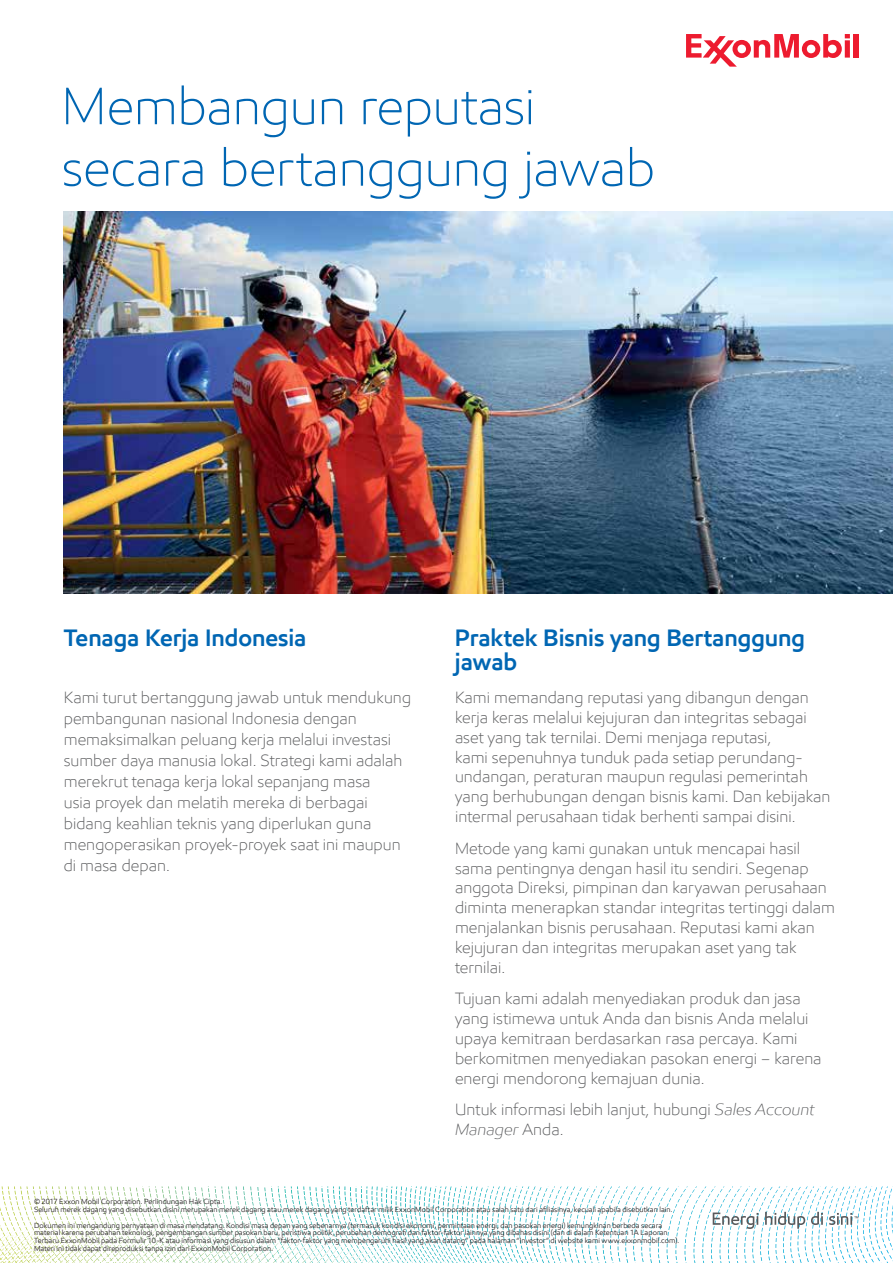
<style>
.page{position:relative;width:893px;height:1263px;background:#fff}
.page>*{position:absolute;margin:0;border:0;box-sizing:border-box;transform-origin:0 0}
.t1{font:300 52.5px/61.5px "E Mprint";color:#0066b3}
.t2{font:600 24px/24px "E Mprint";color:#0066b3}
.t3{font:300 16.5px/19.8px "E Mprint";letter-spacing:.005em;color:#58595b}
.t4{font:7.5px/7.8px "E Mprint";letter-spacing:.005em;color:#231f20}
.s1{font-style:italic}
</style>
<div class="page">
<img style="left:63px;top:211px;width:830px;height:383px">
<svg style="left:704px;top:1186px;width:189px;height:3px"></svg>
<div style="left:30px;top:1194px;width:653px;height:62px;background:#fff;opacity:.75"></div>
<svg style="left:713px;top:1212px;width:45px;height:17px"></svg>
<svg style="left:765px;top:1212px;width:40px;height:17px"></svg>
<svg style="left:811px;top:1212px;width:12px;height:13px"></svg>
<svg style="left:829px;top:1213px;width:29px;height:12px"></svg>
<div style="left:854px;top:34px;width:5px;height:24px;background:#ed1b2f"></div>
<svg style="left:686px;top:34px;width:164px;height:33px"></svg>
<h1 class="t1" style="left:62px;top:75px;width:595px">Membangun reputasi secara bertanggung jawab</h1>
<h2 class="t2" style="left:64px;top:626px;width:244px">Tenaga Kerja Indonesia</h2>
<h2 class="t2" style="left:455px;top:626px;width:351px">Praktek Bisnis yang Bertanggung jawab</h2>
<p class="t3" style="left:64px;top:687px;width:349px;line-height:21px">Kami turut bertanggung jawab untuk mendukung pembangunan nasional Indonesia dengan memaksimalkan peluang kerja melalui investasi sumber daya manusia lokal. Strategi kami adalah merekrut tenaga kerja lokal sepanjang masa<br>usia proyek dan melatih mereka di berbagai bidang keahlian teknis yang diperlukan guna mengoperasikan proyek-proyek saat ini maupun di masa depan.</p>
<p class="t3" style="left:455px;top:687px;width:377px">Kami memandang reputasi yang dibangun dengan kerja keras melalui kejujuran dan integritas sebagai aset yang tak ternilai. Demi menjaga reputasi,<br>kami sepenuhnya tunduk pada setiap perundang&shy;undangan, peraturan maupun regulasi pemerintah yang berhubungan dengan bisnis kami. Dan kebijakan intermal perusahaan tidak berhenti sampai disini.</p>
<p class="t3" style="left:455px;top:838px;width:381px">Metode yang kami gunakan untuk mencapai hasil sama pentingnya dengan hasil itu sendiri. Segenap anggota Direksi, pimpinan dan karyawan perusahaan diminta menerapkan standar integritas tertinggi dalam menjalankan bisnis perusahaan. Reputasi kami akan kejujuran dan integritas merupakan aset yang tak ternilai.</p>
<p class="t3" style="left:455px;top:989px;width:368px">Tujuan kami adalah menyediakan produk dan jasa yang istimewa untuk Anda dan bisnis Anda melalui upaya kemitraan berdasarkan rasa percaya. Kami berkomitmen menyediakan pasokan energi – karena energi mendorong kemajuan dunia.</p>
<p class="t3" style="left:455px;top:1100px;width:361px">Untuk informasi lebih lanjut, hubungi <span class="s1">Sales Account<br>Manager</span> Anda.</p>
<p class="t4" style="left:34px;top:1197px;width:640px">© 2017 Exxon Mobil Corporation. Perlindungan Hak Cipta.<br>Seluruh merek dagang yang disebutkan disini merupakan merek dagang atau merek dagang yang terdaftar milik ExxonMobil Corporation atau salah satu dari afiliasinya, kecuali apabila disebutkan lain.</p>
<p class="t4" style="left:34px;top:1221px;width:647px">Dokumen ini mengandung pernyataan di masa mendatang. Kondisi masa depan yang sebenarnya (termasuk kondisi ekonomi, permintaan energi, dan pasokan energi) kemungkinan berbeda secara material karena perubahan teknologi, pengembangan sumber pasokan baru, peristiwa politik, perubahan demografi dan faktor-faktor lainnya yang dibahas disini (dan di dalam Ketentuan 1A Laporan Terbaru ExxonMobil pada Formulir 10-K atau informasi yang disusun dalam “faktor-faktor yang mempengaruhi hasil yang akan datang” pada halaman “Investor” di website kami www.exxonmobil.com).<br>Materi ini tidak dapat direproduksi tanpa izin dari ExxonMobil Corporation.</p>
</div>
